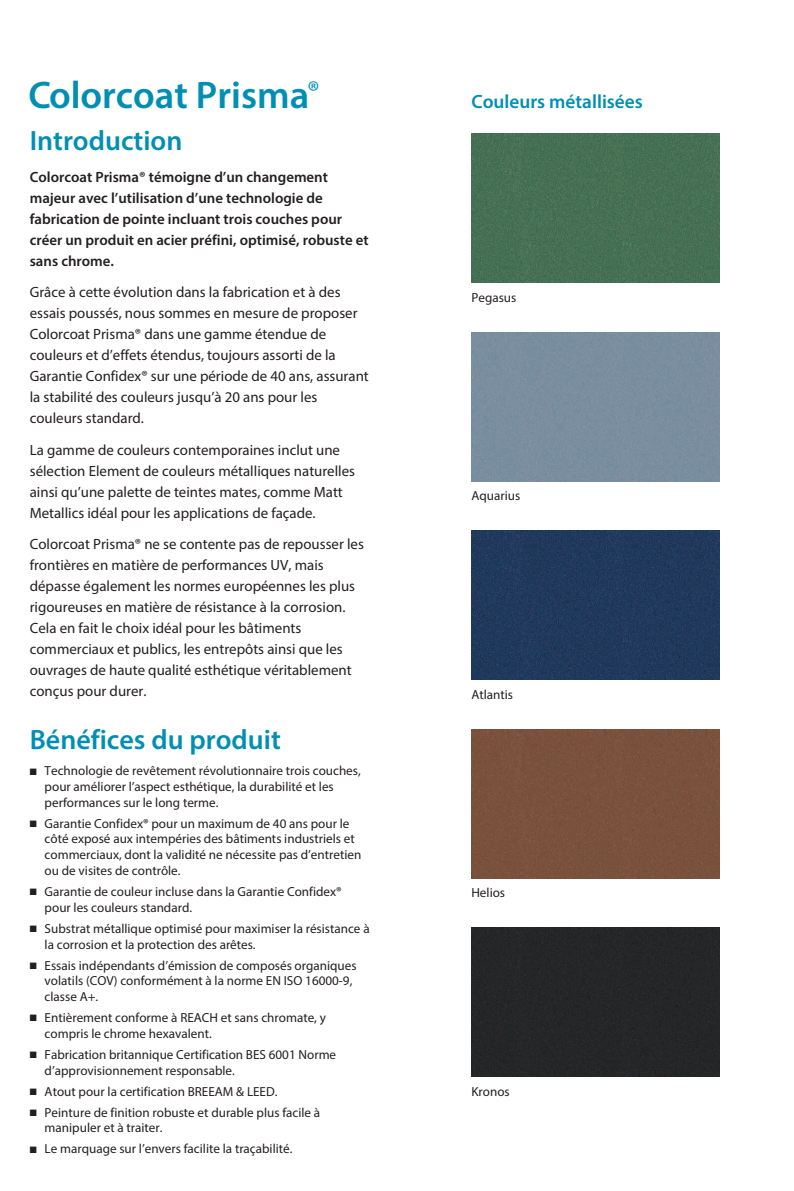
<style>
.page{position:relative;width:794px;height:1191px;background:#fff}
.page>*{position:absolute;margin:0;border:0;box-sizing:border-box;transform-origin:0 0}
.t1{font:600 38.5px "Myriad Pro";color:#008fb3}
.t2{font:600 28px "Myriad Pro";color:#008fb3}
.t3{font:600 19.25px "Myriad Pro";color:#008fb3}
.t4{font:14.88px/21px "Myriad Pro";color:#231f20}
.t5{font:600 14.88px/21px "Myriad Pro";color:#231f20}
.t6{font:13.12px/15.8px "Myriad Pro";color:#231f20}
</style>
<div class="page">
<img style="left:471px;top:134px;width:248px;height:149px">
<div style="left:471px;top:332px;width:248px;height:149px;background:#798e9f"></div>
<img style="left:471px;top:531px;width:248px;height:149px">
<div style="left:471px;top:729px;width:248px;height:149px;background:#79523c"></div>
<div style="left:471px;top:928px;width:248px;height:148px;background:#252628"></div>
<h1 class="t1" style="left:29px;top:81px;width:292px">Colorcoat Prisma<sup>®</sup></h1>
<h2 class="t2" style="left:30px;top:130px;width:154px">Introduction</h2>
<p class="t5" style="left:30px;top:167px;width:340px">Colorcoat Prisma® témoigne d’un changement majeur avec l’utilisation d’une technologie de fabrication de pointe incluant trois couches pour créer un produit en acier préfini, optimisé, robuste et sans chrome.</p>
<p class="t4" style="left:30px;top:283px;width:340px">Grâce à cette évolution dans la fabrication et à des essais poussés, nous sommes en mesure de proposer Colorcoat Prisma® dans une gamme étendue de couleurs et d’effets étendus, toujours assorti de la Garantie Confidex® sur une période de 40 ans, assurant la stabilité des couleurs jusqu’à 20 ans pour les couleurs standard.</p>
<p class="t4" style="left:30px;top:440px;width:327px">La gamme de couleurs contemporaines inclut une sélection Element de couleurs métalliques naturelles ainsi qu’une palette de teintes mates, comme Matt Metallics idéal pour les applications de façade.</p>
<p class="t4" style="left:30px;top:535px;width:336px">Colorcoat Prisma® ne se contente pas de repousser les frontières en matière de performances UV, mais dépasse également les normes européennes les plus rigoureuses en matière de résistance à la corrosion.<br>Cela en fait le choix idéal pour les bâtiments commerciaux et publics, les entrepôts ainsi que les ouvrages de haute qualité esthétique véritablement conçus pour durer.</p>
<h2 class="t2" style="left:30px;top:729px;width:252px">Bénéfices du produit</h2>
<p class="t6" style="left:45px;top:764px;width:318px;text-indent:-15px">■ Technologie de revêtement révolutionnaire trois couches, pour améliorer l’aspect esthétique, la durabilité et les performances sur le long terme.</p>
<p class="t6" style="left:45px;top:816px;width:318px;text-indent:-15px">■ Garantie Confidex® pour un maximum de 40 ans pour le côté exposé aux intempéries des bâtiments industriels et commerciaux, dont la validité ne nécessite pas d’entretien ou de visites de contrôle.</p>
<p class="t6" style="left:45px;top:884px;width:298px;text-indent:-15px">■ Garantie de couleur incluse dans la Garantie Confidex® pour les couleurs standard.</p>
<p class="t6" style="left:45px;top:921px;width:326px;text-indent:-15px">■ Substrat métallique optimisé pour maximiser la résistance à la corrosion et la protection des arêtes.</p>
<p class="t6" style="left:45px;top:958px;width:313px;text-indent:-15px">■ Essais indépendants d’émission de composés organiques volatils (COV) conformément à la norme EN ISO 16000-9, classe A+.</p>
<p class="t6" style="left:45px;top:1010px;width:283px;text-indent:-15px">■ Entièrement conforme à REACH et sans chromate, y compris le chrome hexavalent.</p>
<p class="t6" style="left:45px;top:1047px;width:293px;text-indent:-15px">■ Fabrication britannique Certification BES 6001 Norme d’approvisionnement responsable.</p>
<p class="t6" style="left:30px;top:1084px;width:249px">■ Atout pour la certification BREEAM &amp; LEED.</p>
<p class="t6" style="left:45px;top:1105px;width:277px;text-indent:-15px">■ Peinture de finition robuste et durable plus facile à manipuler et à traiter.</p>
<p class="t6" style="left:30px;top:1142px;width:264px">■ Le marquage sur l’envers facilite la traçabilité.</p>
<h3 class="t3" style="left:471px;top:94px;width:173px">Couleurs métallisées</h3>
<p class="t6" style="left:471px;top:290px;width:46px">Pegasus</p>
<p class="t6" style="left:471px;top:489px;width:50px">Aquarius</p>
<p class="t6" style="left:471px;top:687px;width:43px">Atlantis</p>
<p class="t6" style="left:471px;top:886px;width:35px">Helios</p>
<p class="t6" style="left:471px;top:1084px;width:40px">Kronos</p>
</div>
